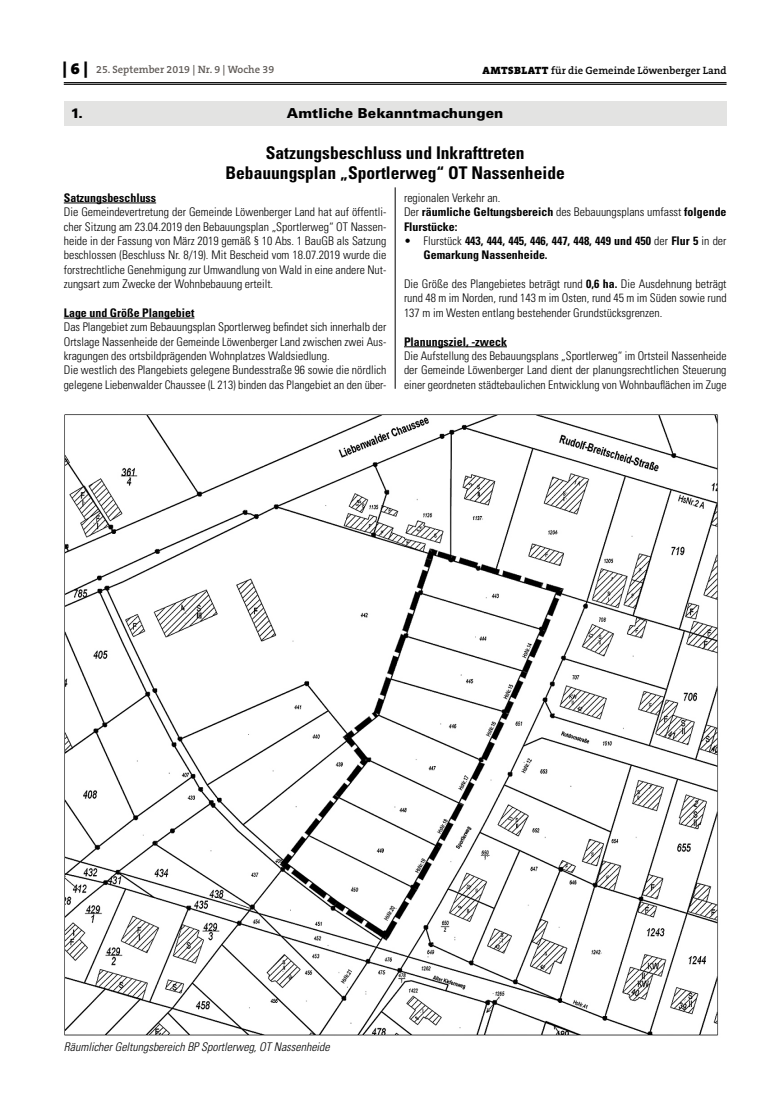
<style>
.page{position:relative;width:762px;height:1117px;background:#fff}
.page>*{position:absolute;margin:0;border:0;box-sizing:border-box;transform-origin:0 0}
.t1{font:700 condensed 17.5px/20px "Univers";color:#000;text-align:center}
.t2{font:900 13.75px "Univers";letter-spacing:.005em;color:#000}
.t3{font:300 condensed 11.88px/14.4px "Univers";color:#000;text-align:justify}
.t4{font:700 condensed 11.88px/14.4px "Univers";color:#000}
.t5{font:italic 300 condensed 11.88px "Univers";color:#000}
.t6{font:600 10.62px "The Serif B W6";color:#000}
.t7{font:600 10.62px "The Serif B W6";color:#615c58}
.s1{font-family:"The Serif B W9";font-weight:900;font-size:16.25px;color:#000}
.s2{font-family:"The Serif B W9";font-weight:900}
.s3{font-weight:700}
.s4{font-weight:300}
</style>
<div class="page">
<hr style="left:64px;top:82px;width:662px;height:1px;background:#000">
<hr style="left:64px;top:84px;width:662px;height:1px;background:#000">
<div style="left:64px;top:101px;width:662px;height:25px;background:#e3e3e2"></div>
<img style="left:64px;top:414px;width:655px;height:622px">
<hr style="left:64px;top:202px;width:92px;height:1px;background:#000">
<hr style="left:64px;top:317px;width:130px;height:1px;background:#000">
<hr style="left:404px;top:346px;width:103px;height:1px;background:#000">
<hr style="left:395px;top:187px;width:1px;height:201px;background:#000">
<p class="t7" style="left:63px;top:63px;width:213px"><span class="s1">| 6 |</span> 25. September 2019 | Nr. 9 | Woche 39</p>
<p class="t6" style="left:482px;top:63px;width:246px"><span class="s2">AMTSBLATT</span> für die Gemeinde Löwenberger Land</p>
<p class="t2" style="left:71px;top:104px;width:14px">1.</p>
<p class="t2" style="left:287px;top:104px;width:218px">Amtliche Bekanntmachungen</p>
<h1 class="t1" style="left:225px;top:142px;width:341px">Satzungsbeschluss und Inkrafttreten<br>Bebauungsplan „Sportlerweg“ OT Nassenheide</h1>
<p class="t4" style="left:64px;top:190px;width:94px">Satzungsbeschluss</p>
<p class="t3" style="left:64px;top:205px;width:324px">Die Gemeindevertretung der Gemeinde Löwenberger Land hat auf öffentli&shy;cher Sitzung am 23.04.2019 den Bebauungsplan „Sportlerweg“ OT Nassen&shy;heide in der Fassung von März 2019 gemäß § 10 Abs. 1 BauGB als Satzung beschlossen (Beschluss Nr. 8/19). Mit Bescheid vom 18.07.2019 wurde die forstrechtliche Genehmigung zur Umwandlung von Wald in eine andere Nut&shy;zungsart zum Zwecke der Wohnbebauung erteilt.</p>
<p class="t4" style="left:64px;top:305px;width:132px">Lage und Größe Plangebiet</p>
<p class="t3" style="left:64px;top:320px;width:324px;text-align:left">Das Plangebiet zum Bebauungsplan Sportlerweg befindet sich innerhalb der Ortslage Nassenheide der Gemeinde Löwenberger Land zwischen zwei Aus&shy;kragungen des ortsbildprägenden Wohnplatzes Waldsiedlung.<br>Die westlich des Plangebiets gelegene Bundesstraße 96 sowie die nördlich gelegene Liebenwalder Chaussee (L 213) binden das Plangebiet an den über-</p>
<p class="t3" style="left:404px;top:190px;width:324px;text-align:left">regionalen Verkehr an.<br>Der <span class="s3">räumliche Geltungsbereich</span> des Bebauungsplans umfasst <span class="s3">folgende<br>Flurstücke:</span></p>
<p class="t4" style="left:423px;top:233px;width:304px;text-indent:-19px"><span class="s4">• Flurstück</span> 443, 444, 445, 446, 447, 448, 449 und 450 <span class="s4">der</span> Flur 5 <span class="s4">in der<br></span>Gemarkung Nassenheide.</p>
<p class="t3" style="left:404px;top:277px;width:324px">Die Größe des Plangebietes beträgt rund <span class="s3">0,6 ha.</span> Die Ausdehnung beträgt rund 48 m im Norden, rund 143 m im Osten, rund 45 m im Süden sowie rund 137 m im Westen entlang bestehender Grundstücksgrenzen.</p>
<p class="t4" style="left:404px;top:334px;width:104px">Planungsziel, -zweck</p>
<p class="t3" style="left:404px;top:348px;width:324px">Die Aufstellung des Bebauungsplans „Sportlerweg“ im Ortsteil Nassenheide der Gemeinde Löwenberger Land dient der planungsrechtlichen Steuerung einer geordneten städtebaulichen Entwicklung von Wohnbauflächen im Zuge</p>
<p class="t5" style="left:64px;top:1038px;width:267px">Räumlicher Geltungsbereich BP Sportlerweg, OT Nassenheide</p>
</div>
